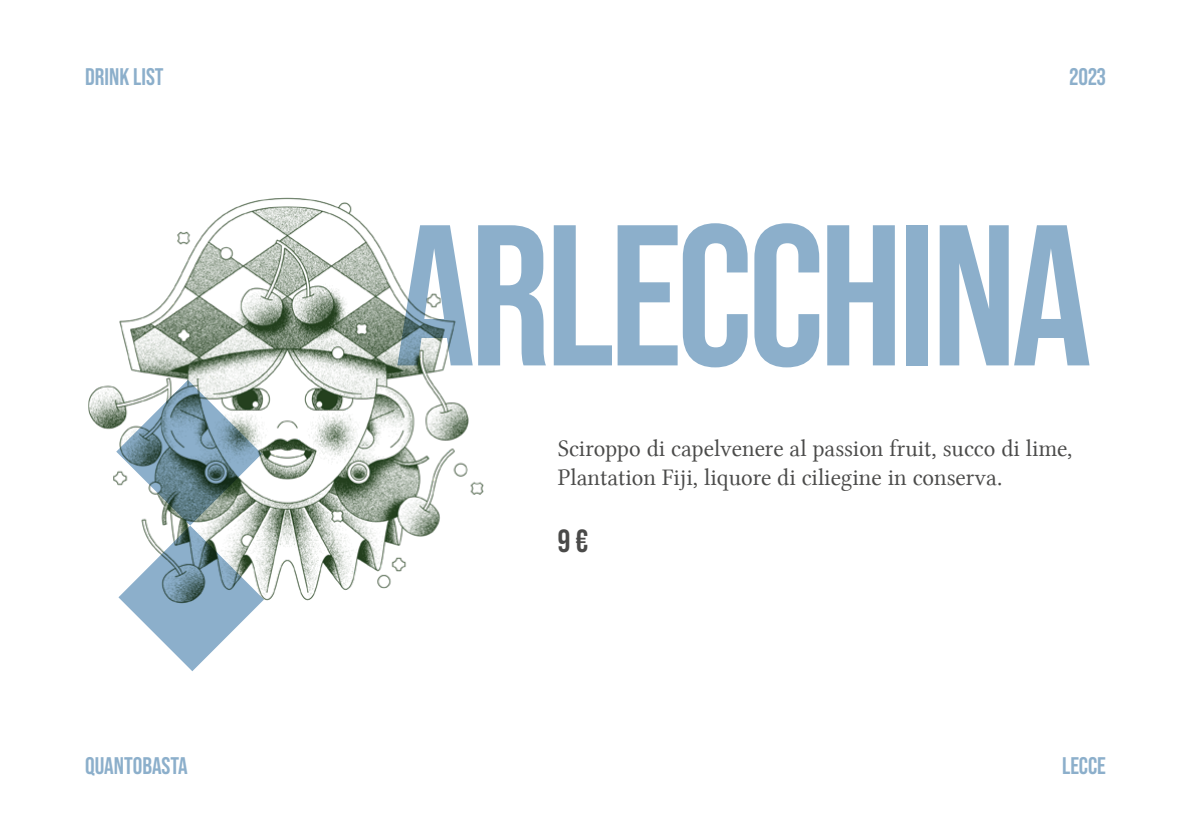
<style>
.page{position:relative;width:1191px;height:840px;background:#fff}
.page>*{position:absolute;margin:0;border:0;box-sizing:border-box;transform-origin:0 0}
.t1{font:700 200px "Bebas Neue Pro";letter-spacing:-.025em;color:#8cafcb}
.t2{font:700 32px "Bebas Neue Pro";color:#4a4a49}
.t3{font:24px/28.8px "Lin Libertine";color:#4a4a49}
.t4{font:700 24px "Bebas Neue Pro";color:#8cafcb}
</style>
<div class="page">
<img style="left:88px;top:197px;width:396px;height:404px">
<svg style="left:116px;top:379px;width:148px;height:292px"></svg>
<p class="t4" style="left:85px;top:63px;width:80px">DRINK LIST</p>
<p class="t4" style="left:1069px;top:63px;width:38px">2023</p>
<h1 class="t1" style="left:395px;top:181px;width:698px">ARLECCHINA</h1>
<p class="t3" style="left:557px;top:433px;width:516px">Sciroppo di capelvenere al passion fruit, succo di lime,<br>Plantation Fiji, liquore di ciliegine in conserva.</p>
<h2 class="t2" style="left:557px;top:522px;width:32px">9 €</h2>
<p class="t4" style="left:85px;top:751px;width:104px">QUANTOBASTA</p>
<p class="t4" style="left:1062px;top:751px;width:45px">LECCE</p>
</div>
